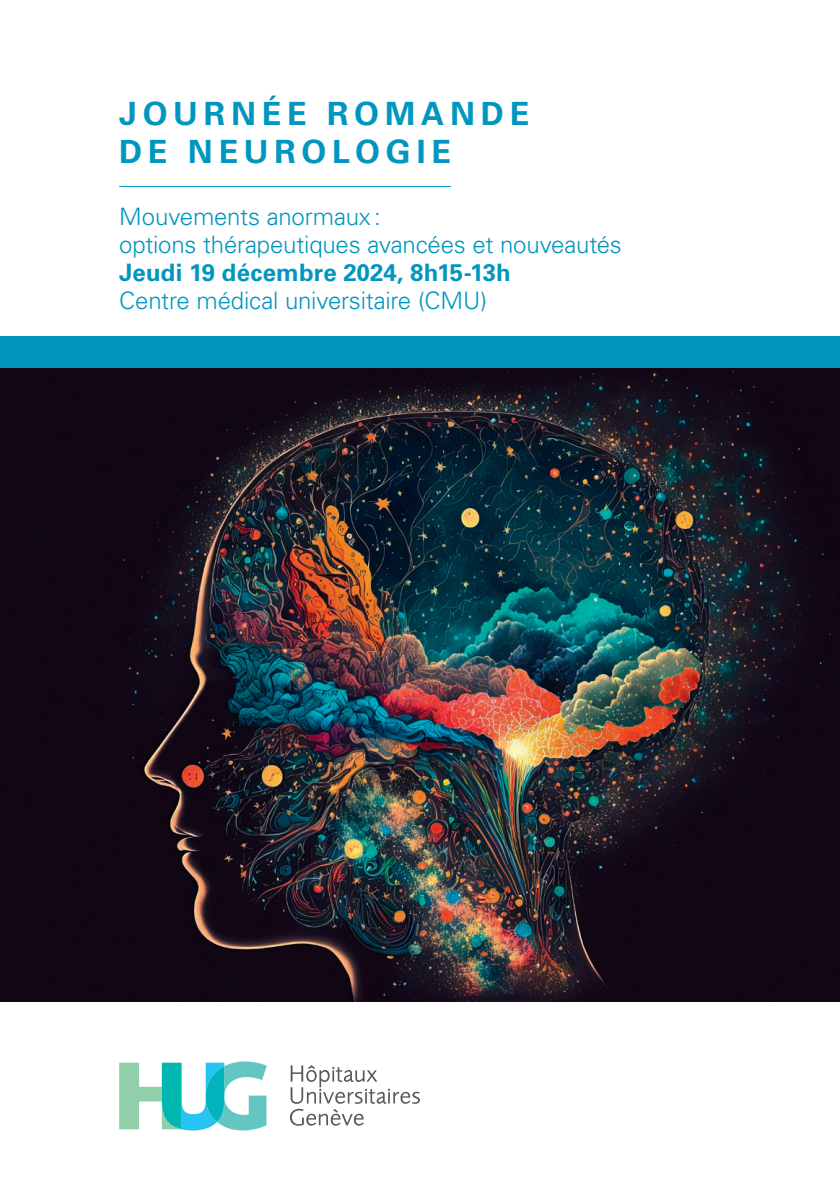
<style>
.page{position:relative;width:840px;height:1191px;background:#fff}
.page>*{position:absolute;margin:0;border:0;box-sizing:border-box;transform-origin:0 0}
.t1{font:700 32px/38px "Univers LT Pro 65";letter-spacing:.18em;color:#0096bf}
.t2{font:300 24px/28px "Univers LT Pro 45";letter-spacing:-.01em;color:#0096bf}
.t3{font:700 24px "Univers LT Pro 65";letter-spacing:.005em;color:#0096bf}
</style>
<div class="page">
<img style="left:0;top:367px;width:839px;height:634px">
<div style="left:0;top:336px;width:839px;height:31px;background:#0096bf"></div>
<hr style="left:119px;top:186px;width:331px;height:1px;background:#0096bf">
<svg style="left:119px;top:1061px;width:148px;height:69px"></svg>
<svg style="left:290px;top:1065px;width:130px;height:60px"></svg>
<h1 class="t1" style="left:119px;top:93px;width:411px">JOURNÉE ROMANDE<br>DE NEUROLOGIE</h1>
<p class="t2" style="left:119px;top:202px;width:504px">Mouvements anormaux :<br>options thérapeutiques avancées et nouveautés</p>
<p class="t3" style="left:119px;top:256px;width:393px">Jeudi 19 décembre 2024, 8h15-13h</p>
<p class="t2" style="left:119px;top:286px;width:369px">Centre médical universitaire (CMU)</p>
</div>
